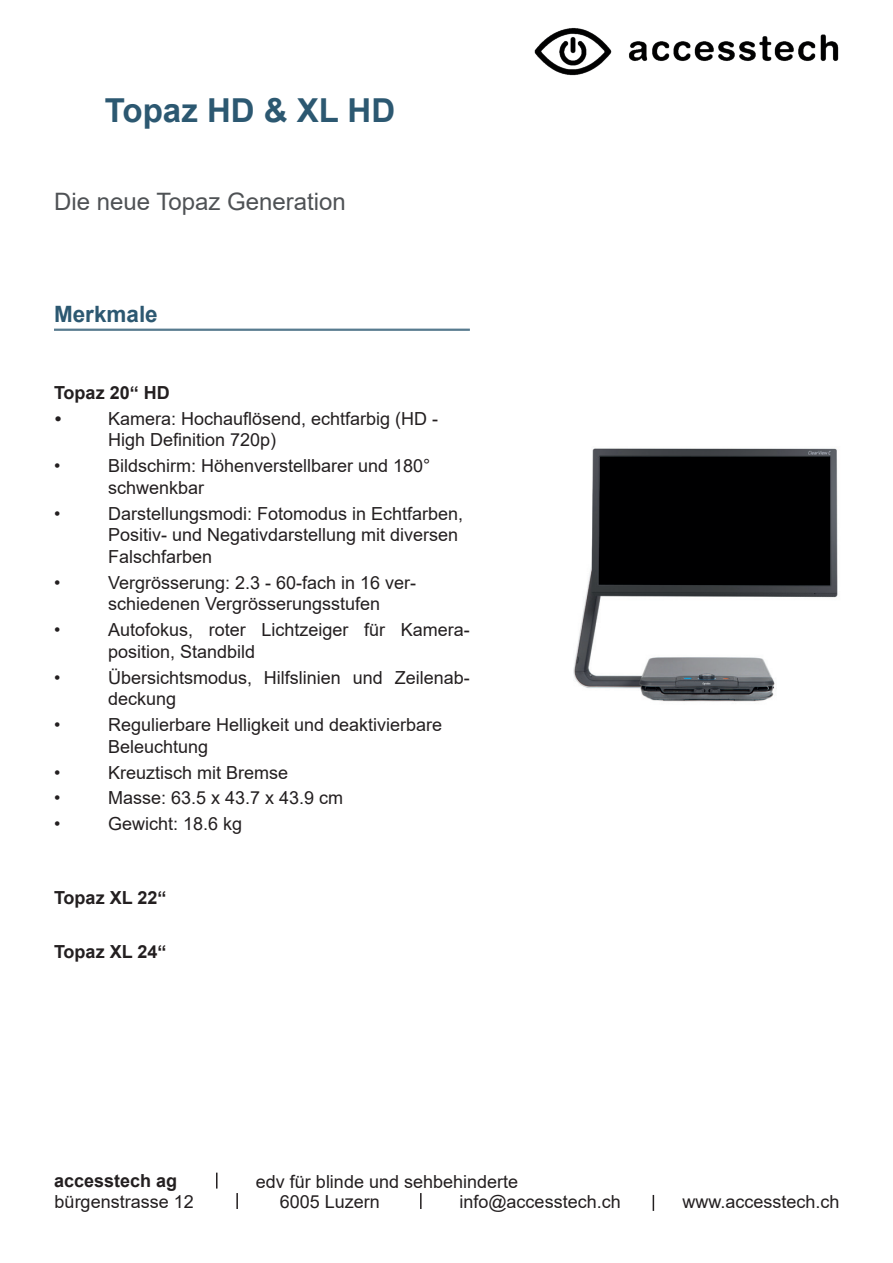
<style>
.page{position:relative;width:893px;height:1263px;background:#fff}
.page>*{position:absolute;margin:0;border:0;box-sizing:border-box;transform-origin:0 0}
.t1{font:700 33px "Arial";color:#2c5871}
.t2{font:24px "Arial";color:#4f5255}
.t3{font:700 22.5px "Arial";color:#2c5871}
.t4{font:18px/21.6px "Arial";color:#231f20}
.t5{font:700 18px "Arial";color:#231f20}
.t6{font:italic 700 18px "Arial";color:#231f20}
</style>
<div class="page">
<svg style="left:216px;top:1172px;width:2px;height:16px"></svg>
<svg style="left:236px;top:1193px;width:2px;height:16px"></svg>
<svg style="left:420px;top:1193px;width:2px;height:16px"></svg>
<svg style="left:653px;top:1195px;width:1px;height:16px"></svg>
<img style="left:534px;top:28px;width:305px;height:48px">
<hr style="left:54px;top:330px;width:416px;height:1px;background:#2c5871">
<hr style="left:54px;top:329px;width:416px;height:1px;background:#2c5871">
<img style="left:573px;top:448px;width:265px;height:254px">
<h1 class="t1" style="left:105px;top:87px;width:292px">Topaz HD &amp; XL HD</h1>
<h2 class="t2" style="left:54px;top:185px;width:293px">Die neue Topaz Generation</h2>
<p class="t3" style="left:54px;top:299px;width:105px">Merkmale</p>
<p class="t5" style="left:54px;top:380px;width:117px">Topaz 20“ HD</p>
<p class="t6" style="left:54px;top:406px;width:8px">•</p>
<p class="t4" style="left:108px;top:408px;width:332px">Kamera: Hochauflösend, echtfarbig (HD -<br>High Definition 720p)</p>
<p class="t4" style="left:54px;top:455px;width:8px">•</p>
<p class="t4" style="left:108px;top:455px;width:324px">Bildschirm: Höhenverstellbarer und 180° schwenkbar</p>
<p class="t4" style="left:54px;top:502px;width:8px">•</p>
<p class="t4" style="left:108px;top:502px;width:357px">Darstellungsmodi: Fotomodus in Echtfarben,<br>Positiv- und Negativdarstellung mit diversen<br>Falschfarben</p>
<p class="t4" style="left:54px;top:572px;width:8px">•</p>
<p class="t4" style="left:108px;top:572px;width:310px">Vergrösserung: 2.3 - 60-fach in 16 ver&shy;schiedenen Vergrösserungsstufen</p>
<p class="t4" style="left:54px;top:619px;width:8px">•</p>
<p class="t4" style="left:108px;top:619px;width:363px">Autofokus, roter Lichtzeiger für Kamera&shy;position, Standbild</p>
<p class="t4" style="left:54px;top:666px;width:8px">•</p>
<p class="t4" style="left:108px;top:666px;width:363px">Übersichtsmodus, Hilfslinien und Zeilenab&shy;deckung</p>
<p class="t4" style="left:54px;top:714px;width:8px">•</p>
<p class="t4" style="left:108px;top:714px;width:336px">Regulierbare Helligkeit und deaktivierbare<br>Beleuchtung</p>
<p class="t4" style="left:54px;top:761px;width:8px">•</p>
<p class="t4" style="left:108px;top:761px;width:182px">Kreuztisch mit Bremse</p>
<p class="t4" style="left:54px;top:787px;width:8px">•</p>
<p class="t4" style="left:108px;top:787px;width:237px">Masse: 63.5 x 43.7 x 43.9 cm</p>
<p class="t4" style="left:54px;top:813px;width:8px">•</p>
<p class="t4" style="left:108px;top:813px;width:136px">Gewicht: 18.6 kg</p>
<p class="t5" style="left:54px;top:884px;width:114px">Topaz XL 22“</p>
<p class="t5" style="left:54px;top:938px;width:114px">Topaz XL 24“</p>
<p class="t5" style="left:54px;top:1168px;width:125px">accesstech ag</p>
<p class="t4" style="left:256px;top:1170px;width:264px">edv für blinde und sehbehinderte</p>
<p class="t4" style="left:55px;top:1191px;width:141px">bürgenstrasse 12</p>
<p class="t4" style="left:280px;top:1191px;width:102px">6005 Luzern</p>
<p class="t4" style="left:459px;top:1191px;width:163px">info@accesstech.ch</p>
<p class="t4" style="left:682px;top:1190px;width:159px">www.accesstech.ch</p>
</div>
